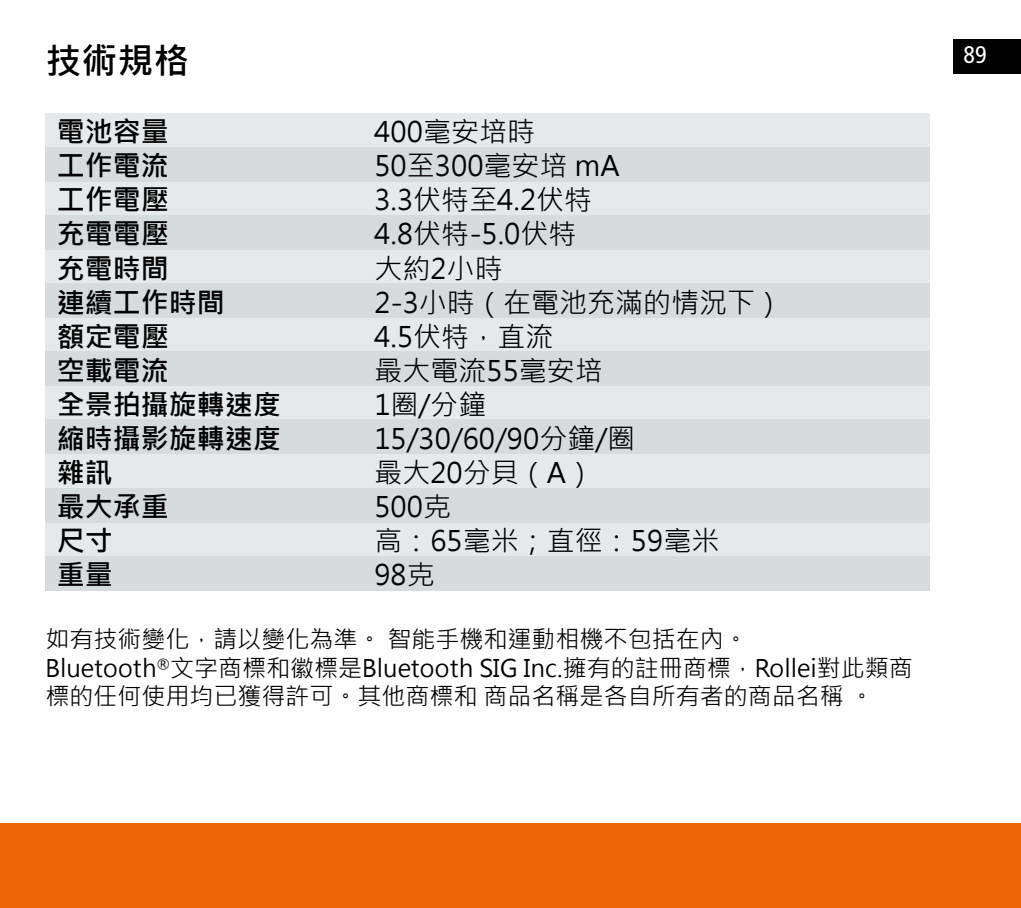
<style>
.page{position:relative;width:1021px;height:908px;background:#fff}
.page>*{position:absolute;margin:0;border:0;box-sizing:border-box;transform-origin:0 0}
.t1{font:700 36px "Microsoft Jheng Hei";color:#000}
.t2{font:28px "Microsoft Jheng Hei";color:#000}
.t3{font:700 28px "Microsoft Jheng Hei";color:#000}
.t4{font:24px/28.8px "Microsoft Jheng Hei";color:#000}
.t5{font:condensed 24px "Frutiger LT";color:#fff}
</style>
<div class="page">
<div style="left:952px;top:40px;width:68px;height:34px;background:#000"></div>
<div style="left:0;top:822px;width:1020px;height:85px;background:#ec6608"></div>
<div style="left:45px;top:113px;width:885px;height:34px;background:#e6e9eb"></div>
<div style="left:45px;top:181px;width:885px;height:34px;background:#e6e9eb"></div>
<div style="left:45px;top:249px;width:885px;height:34px;background:#e6e9eb"></div>
<div style="left:45px;top:317px;width:885px;height:34px;background:#e6e9eb"></div>
<div style="left:45px;top:386px;width:885px;height:34px;background:#e6e9eb"></div>
<div style="left:45px;top:454px;width:885px;height:34px;background:#e6e9eb"></div>
<div style="left:45px;top:522px;width:885px;height:34px;background:#e6e9eb"></div>
<div style="left:45px;top:147px;width:885px;height:34px;background:#d6dbde"></div>
<div style="left:45px;top:215px;width:885px;height:34px;background:#d6dbde"></div>
<div style="left:45px;top:283px;width:885px;height:34px;background:#d6dbde"></div>
<div style="left:45px;top:351px;width:885px;height:35px;background:#d6dbde"></div>
<div style="left:45px;top:420px;width:885px;height:34px;background:#d6dbde"></div>
<div style="left:45px;top:488px;width:885px;height:34px;background:#d6dbde"></div>
<div style="left:45px;top:556px;width:885px;height:34px;background:#d6dbde"></div>
<p class="t1" style="left:45px;top:38px;width:145px">技術規格</p>
<p class="t5" style="left:963px;top:41px;width:25px">89</p>
<p class="t3" style="left:57px;top:114px;width:113px">電池容量</p>
<p class="t2" style="left:374px;top:114px;width:162px">400毫安培時</p>
<p class="t3" style="left:57px;top:148px;width:113px">工作電流</p>
<p class="t2" style="left:374px;top:148px;width:247px">50至300毫安培 mA</p>
<p class="t3" style="left:57px;top:182px;width:113px">工作電壓</p>
<p class="t2" style="left:374px;top:182px;width:219px">3.3伏特至4.2伏特</p>
<p class="t3" style="left:57px;top:216px;width:113px">充電電壓</p>
<p class="t2" style="left:374px;top:216px;width:203px">4.8伏特-5.0伏特</p>
<p class="t3" style="left:57px;top:250px;width:113px">充電時間</p>
<p class="t2" style="left:374px;top:250px;width:130px">大約2小時</p>
<p class="t3" style="left:57px;top:284px;width:169px">連續工作時間</p>
<p class="t2" style="left:374px;top:284px;width:410px">2-3小時（在電池充滿的情況下）</p>
<p class="t3" style="left:57px;top:318px;width:113px">額定電壓</p>
<p class="t2" style="left:374px;top:318px;width:180px">4.5伏特，直流</p>
<p class="t3" style="left:57px;top:352px;width:113px">空載電流</p>
<p class="t2" style="left:374px;top:352px;width:230px">最大電流55毫安培</p>
<p class="t3" style="left:57px;top:386px;width:226px">全景拍攝旋轉速度</p>
<p class="t2" style="left:374px;top:386px;width:113px">1圈/分鐘</p>
<p class="t3" style="left:57px;top:421px;width:226px">縮時攝影旋轉速度</p>
<p class="t2" style="left:374px;top:421px;width:262px">15/30/60/90分鐘/圈</p>
<p class="t3" style="left:57px;top:455px;width:57px">雜訊</p>
<p class="t2" style="left:374px;top:455px;width:221px">最大20分貝（A）</p>
<p class="t3" style="left:57px;top:489px;width:113px">最大承重</p>
<p class="t2" style="left:374px;top:489px;width:78px">500克</p>
<p class="t3" style="left:57px;top:523px;width:57px">尺寸</p>
<p class="t2" style="left:374px;top:523px;width:346px">高：65毫米；直徑：59毫米</p>
<p class="t3" style="left:57px;top:557px;width:57px">重量</p>
<p class="t2" style="left:374px;top:557px;width:62px">98克</p>
<p class="t4" style="left:45px;top:624px;width:868px">如有技術變化，請以變化為準。 智能手機和運動相機不包括在內。<br>Bluetooth<sup>®</sup>文字商標和徽標是Bluetooth SIG Inc.擁有的註冊商標，Rollei對此類商標的任何使用均已獲得許可。其他商標和 商品名稱是各自所有者的商品名稱 。</p>
</div>
